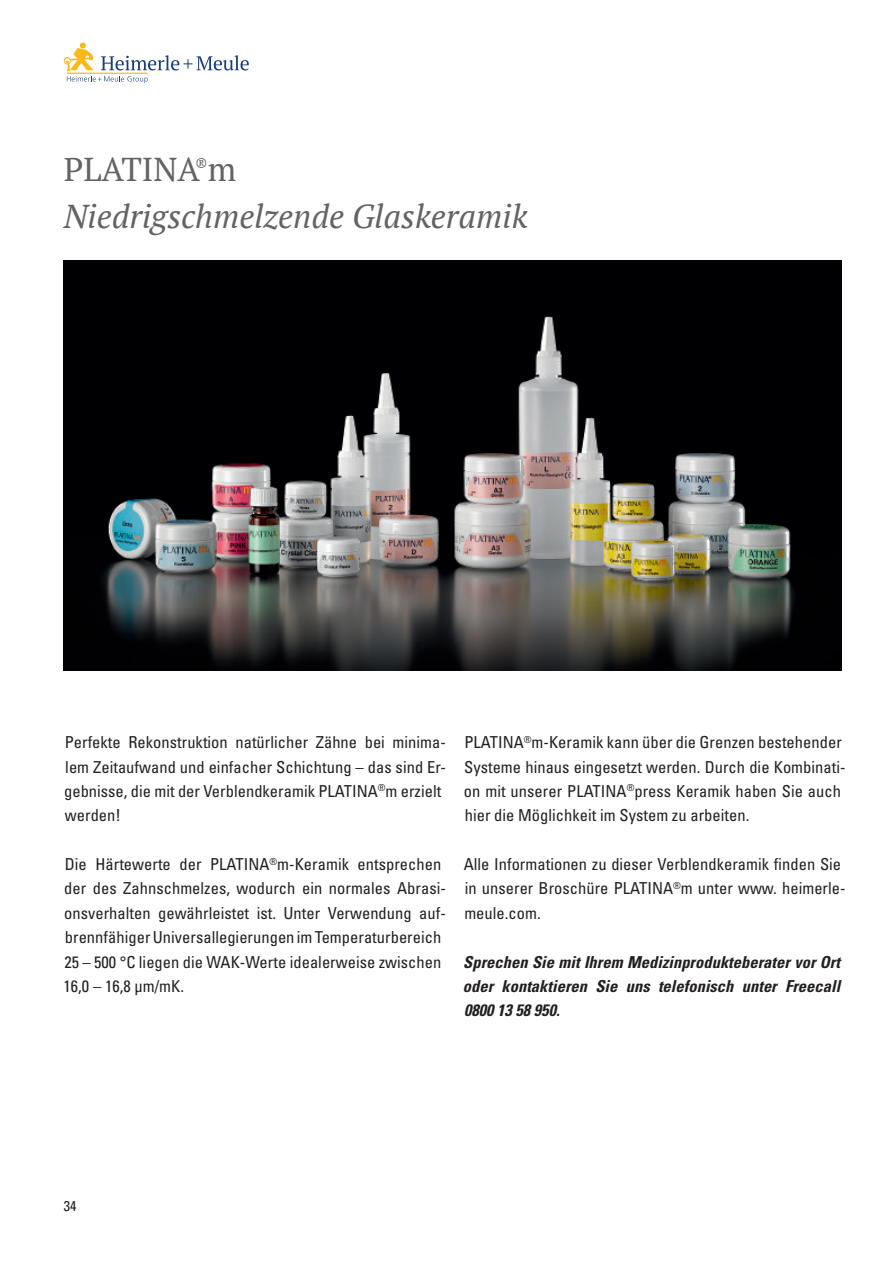
<style>
.page{position:relative;width:893px;height:1263px;background:#fff}
.page>*{position:absolute;margin:0;border:0;box-sizing:border-box;transform-origin:0 0}
.t1{font:italic 33px/47.2px "PT Serif";color:#636366}
.t2{font:condensed 16.5px/24.3px "Univers";color:#231f20}
.t3{font:italic 700 condensed 16.5px/24.3px "Univers";color:#231f20;text-align:justify}
.t4{font:condensed 14.25px "Univers";color:#231f20}
.s1{font-style:normal}
</style>
<div class="page">
<svg style="left:64px;top:43px;width:185px;height:40px"></svg>
<img style="left:64px;top:261px;width:778px;height:409px">
<h1 class="t1" style="left:64px;top:146px;width:465px"><span class="s1">PLATINA</span><sup>®</sup><span class="s1">m<br></span>Niedrigschmelzende Glaskeramik</h1>
<p class="t2" style="left:64px;top:730px;width:383px">Perfekte Rekonstruktion natürlicher Zähne bei minima&shy;lem Zeitaufwand und einfacher Schichtung – das sind Er&shy;gebnisse, die mit der Verblendkeramik PLATINA<sup>®</sup>m erzielt werden!</p>
<p class="t2" style="left:64px;top:852px;width:384px">Die Härtewerte der PLATINA<sup>®</sup>m-Keramik entsprechen der des Zahnschmelzes, wodurch ein normales Abrasi&shy;onsverhalten gewährleistet ist. Unter Verwendung auf&shy;brennfähiger Universallegierungen im Temperaturbereich 25 – 500 °C liegen die WAK-Werte idealerweise zwischen 16,0 – 16,8 µm/mK.</p>
<p class="t2" style="left:464px;top:730px;width:383px">PLATINA<sup>®</sup>m-Keramik kann über die Grenzen bestehender Systeme hinaus eingesetzt werden. Durch die Kombinati&shy;on mit unserer PLATINA<sup>®</sup>press Keramik haben Sie auch hier die Möglichkeit im System zu arbeiten.</p>
<p class="t2" style="left:464px;top:852px;width:383px">Alle Informationen zu dieser Verblendkeramik finden Sie in unserer Broschüre PLATINA<sup>®</sup>m unter www. heimerle&shy;meule.com.</p>
<p class="t3" style="left:463px;top:949px;width:379px">Sprechen Sie mit Ihrem Medizinprodukteberater vor Ort oder kontaktieren Sie uns telefonisch unter Freecall 0800 13 58 950.</p>
<p class="t4" style="left:64px;top:1197px;width:14px">34</p>
</div>
